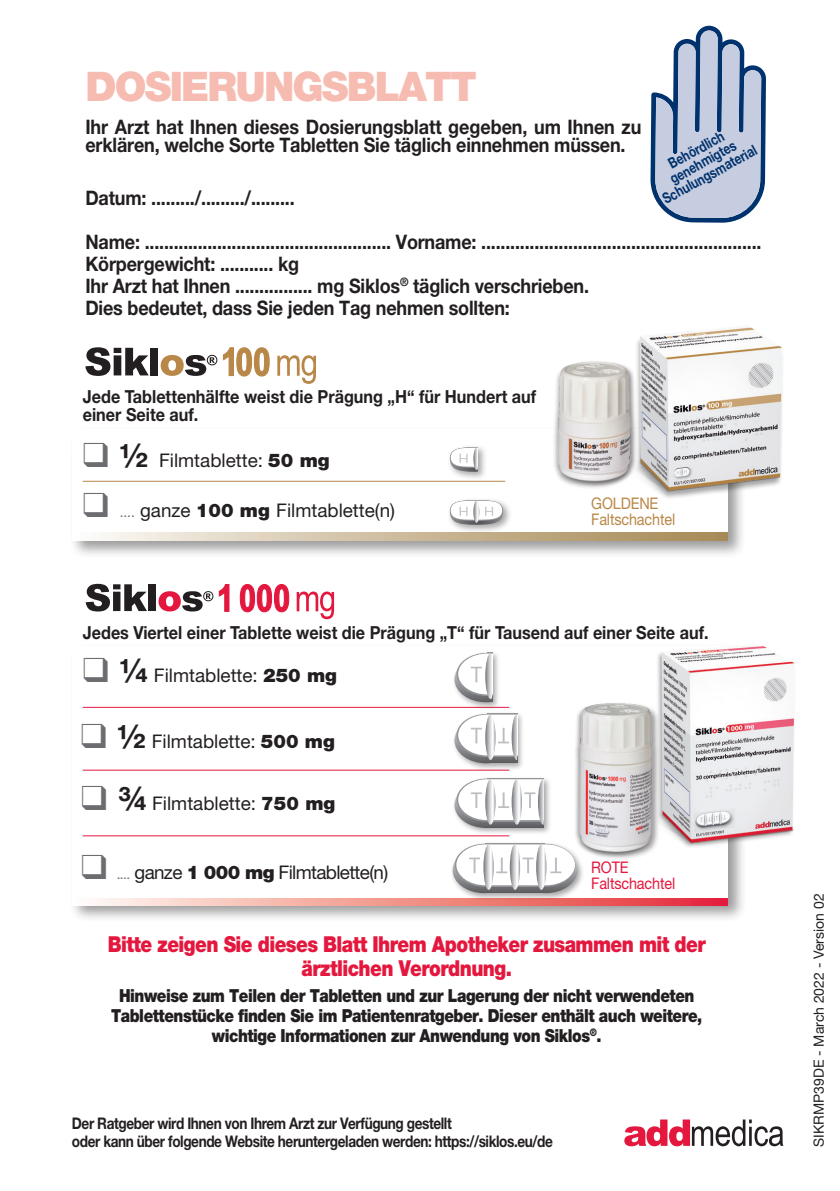
<style>
.page{position:relative;width:840px;height:1191px;background:#fff}
.page>*{position:absolute;margin:0;border:0;box-sizing:border-box;transform-origin:0 0}
.t1{font:900 40.8px "Helvetica Neue";letter-spacing:-.045em;color:#f7bcb1}
.t2{font:900 22px/24px "Helvetica Neue";letter-spacing:-.03em;color:#e4183e;text-align:center;scale:.85 1}
.t3{font:700 20px/22px "Helvetica Neue";letter-spacing:-.01em;color:#231f20;scale:.9 1}
.t4{font:18.8px "Helvetica Neue";color:#231f20}
.t5{font:18.8px "Helvetica Neue";letter-spacing:-.035em;color:#231f20}
.t6{font:900 18px/20px "Helvetica Neue";letter-spacing:-.03em;color:#231f20;text-align:center;scale:.85 1}
.t7{font:700 18px/18px "Helvetica Neue";color:#231f20;scale:.9 1}
.t8{font:700 16px/18px "Helvetica Neue";letter-spacing:-.03em;color:#231f20;scale:.85 1}
.t9{font:16px "Helvetica Neue";letter-spacing:-.01em;color:#b98747;scale:.9 1}
.t10{font:16px/16px "Helvetica Neue";letter-spacing:-.01em;color:#e4183e;scale:.9 1}
.t11{font:700 14.8px/14px "Helvetica Neue";color:#00326d;text-align:center;scale:.8 1}
.t12{font:14px "Helvetica Neue";color:#231f20}
.s1{color:#6c6d70}
.s2{font-weight:700;font-size:32.4px}
.s3{font-weight:900}
.s4{font-size:13.6px;color:#6c6d70}
</style>
<div class="page">
<div style="left:69px;top:643px;width:676px;height:279px;background:#231f20;opacity:.45"></div>
<div style="left:72px;top:646px;width:655px;height:257px;background:#fff"></div>
<hr style="left:83px;top:707px;width:426px;height:1px;background:#e4183e">
<hr style="left:83px;top:770px;width:426px;height:1px;background:#e4183e">
<hr style="left:83px;top:835px;width:426px;height:1px;background:#e4183e">
<div style="left:69px;top:426px;width:677px;height:133px;background:#231f20;opacity:.45"></div>
<div style="left:72px;top:429px;width:655px;height:111px;background:#fff"></div>
<svg style="left:101px;top:533px;width:626px;height:7px;background:#ccbb9d"></svg>
<svg style="left:72px;top:898px;width:655px;height:7px;background:#f19692"></svg>
<div style="left:451px;top:650px;width:49px;height:59px;background:#231f20;opacity:.4"></div>
<svg style="left:454px;top:653px;width:38px;height:49px"></svg>
<div style="left:451px;top:711px;width:73px;height:59px;background:#231f20;opacity:.4"></div>
<svg style="left:454px;top:714px;width:63px;height:49px"></svg>
<div style="left:451px;top:776px;width:100px;height:59px;background:#231f20;opacity:.4"></div>
<svg style="left:454px;top:778px;width:89px;height:50px"></svg>
<div style="left:449px;top:841px;width:135px;height:59px;background:#231f20;opacity:.4"></div>
<div style="left:485px;top:843px;width:59px;height:43px;background:#939598"></div>
<svg style="left:452px;top:844px;width:125px;height:49px"></svg>
<svg style="left:624px;top:1119px;width:159px;height:27px"></svg>
<svg style="left:85px;top:347px;width:64px;height:29px"></svg>
<div style="left:150px;top:348px;width:8px;height:27px;background:#231f20"></div>
<svg style="left:277px;top:355px;width:39px;height:29px"></svg>
<svg style="left:160px;top:347px;width:110px;height:30px"></svg>
<svg style="left:86px;top:584px;width:61px;height:27px"></svg>
<div style="left:148px;top:584px;width:8px;height:27px;background:#231f20"></div>
<svg style="left:158px;top:584px;width:72px;height:28px"></svg>
<svg style="left:239px;top:584px;width:50px;height:29px"></svg>
<svg style="left:296px;top:591px;width:38px;height:28px"></svg>
<hr style="left:83px;top:481px;width:422px;height:1px;background:#b98747">
<div style="left:447px;top:444px;width:39px;height:36px;background:#231f20;opacity:.4"></div>
<svg style="left:449px;top:447px;width:28px;height:25px"></svg>
<div style="left:447px;top:497px;width:64px;height:36px;background:#231f20;opacity:.4"></div>
<svg style="left:449px;top:500px;width:54px;height:25px"></svg>
<svg style="left:650px;top:26px;width:115px;height:197px"></svg>
<img style="left:551px;top:361px;width:69px;height:123px">
<img style="left:620px;top:327px;width:163px;height:178px">
<div style="left:574px;top:643px;width:221px;height:215px;background:#fff"></div>
<img style="left:554px;top:703px;width:103px;height:160px">
<img style="left:657px;top:646px;width:138px;height:236px">
<p class="t1" style="left:85px;top:62px;width:393px">DOSIERUNGSBLATT</p>
<p class="t3" style="left:85px;top:117px;width:619px;line-height:18px">Ihr Arzt hat Ihnen dieses Dosierungsblatt gegeben, um Ihnen zu erklären, welche Sorte Tabletten Sie täglich einnehmen müssen.</p>
<p class="t11" style="left:665px;top:158px;width:78px;rotate:-29deg">Behördlich</p>
<p class="t11" style="left:653px;top:181px;width:133px;rotate:-29deg">genehmigtes<br>Schulungsmaterial</p>
<p class="t3" style="left:85px;top:186px;width:234px">Datum: ........./........./.........</p>
<p class="t3" style="left:85px;top:230px;width:752px">Name: ................................................... Vorname: ..........................................................<br>Körpergewicht: ........... kg</p>
<p class="t3" style="left:85px;top:274px;width:560px">Ihr Arzt hat Ihnen ................ mg Siklos<sup>®</sup> täglich verschrieben.</p>
<p class="t3" style="left:85px;top:296px;width:473px">Dies bedeutet, dass Sie jeden Tag nehmen sollten:</p>
<p class="t7" style="left:83px;top:387px;width:505px">Jede Tablettenhälfte weist die Prägung „H“ für Hundert auf einer Seite auf.</p>
<p class="t4" style="left:83px;top:449px;width:248px"><span class="s1">❑</span> <span class="s2">½</span> Filmtablette: <span class="s3">50 mg</span></p>
<p class="t4" style="left:120px;top:498px;width:277px"><span class="s4">....</span> ganze <span class="s3">100 mg</span> Filmtablette(n)</p>
<p class="t9" style="left:591px;top:494px;width:76px">GOLDENE</p>
<p class="t9" style="left:591px;top:510px;width:95px">Faltschachtel</p>
<p class="t7" style="left:83px;top:623px;width:696px">Jedes Viertel einer Tablette weist die Prägung „T“ für Tausend auf einer Seite auf.</p>
<p class="t4" style="left:83px;top:664px;width:256px"><span class="s1">❑</span> <span class="s2">¼</span> Filmtablette: <span class="s3">250 mg</span></p>
<p class="t4" style="left:81px;top:729px;width:255px"><span class="s1">❑</span> <span class="s2">½</span> Filmtablette: <span class="s3">500 mg</span></p>
<p class="t4" style="left:81px;top:792px;width:255px"><span class="s1">❑</span> <span class="s2">¾</span> Filmtablette: <span class="s3">750 mg</span></p>
<p class="t5" style="left:81px;top:861px;width:308px"><span class="s1">❑</span> <span class="s4">....</span> ganze <span class="s3">1 000 mg</span> Filmtablette(n)</p>
<p class="t10" style="left:591px;top:859px;width:95px">ROTE<br>Faltschachtel</p>
<p class="t2" style="left:108px;top:932px;width:704px">Bitte zeigen Sie dieses Blatt Ihrem Apotheker zusammen mit der ärztlichen Verordnung.</p>
<p class="t6" style="left:111px;top:985px;width:696px">Hinweise zum Teilen der Tabletten und zur Lagerung der nicht verwendeten<br>Tablettenstücke finden Sie im Patientenratgeber. Dieser enthält auch weitere, wichtige Informationen zur Anwendung von Siklos<sup>®</sup>.</p>
<p class="t8" style="left:72px;top:1113px;width:567px">Der Ratgeber wird Ihnen von Ihrem Arzt zur Verfügung gestellt<br>oder kann über folgende Website heruntergeladen werden: https://siklos.eu/de</p>
<p class="t12" style="left:808px;top:1146px;width:255px;rotate:-90deg">SIKRMP39DE - March 2022 - Version 02</p>
</div>
